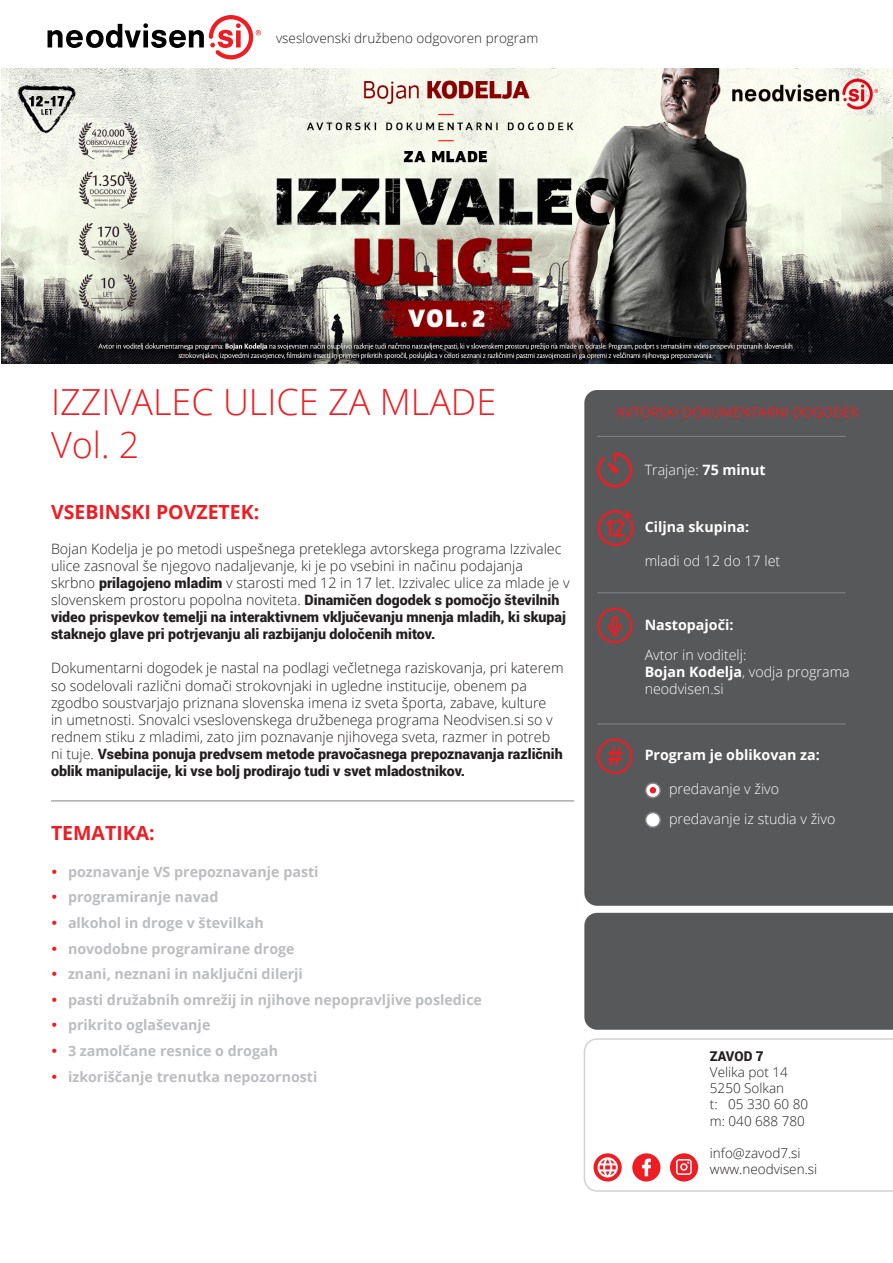
<style>
.page{position:relative;width:893px;height:1263px;background:#fff}
.page>*{position:absolute;margin:0;border:0;box-sizing:border-box;transform-origin:0 0}
._01_Body{font:300 36px "Open Sans";color:#ee1d23}
._01_Body-2{font:700 19.5px "Open Sans";color:#ee1d23}
._01_Body-3{font:300 14.25px/17.1px "Open Sans";color:#231f20}
.t1{font:700 14.25px "Open Sans";color:#bcbdc0}
._01_Body-4{font:300 14.25px/17.1px "Open Sans";color:#fff}
._01_Body-5{font:700 14.25px "Open Sans";color:#fff}
._01_Body-6{font:300 13.5px "Open Sans";color:#231f20}
._01_Body-7{font:13.5px "Open Sans";color:#ee1d23}
._01_Body-8{font:900 13.5px "Roboto";letter-spacing:-.005em;color:#231f20}
.s1{font-family:"Roboto";font-weight:900}
.s2{font-weight:700}
</style>
<div class="page">
<div style="left:584px;top:390px;width:309px;height:516px;background:#57585a"></div>
<svg style="left:598px;top:510px;width:35px;height:36px"></svg>
<img style="left:1px;top:68px;width:892px;height:295px">
<svg style="left:48px;top:15px;width:213px;height:45px"></svg>
<svg style="left:597px;top:452px;width:36px;height:36px"></svg>
<hr style="left:597px;top:723px;width:249px;height:1px;background:#808285">
<hr style="left:597px;top:436px;width:249px;height:1px;background:#808285">
<hr style="left:597px;top:592px;width:249px;height:1px;background:#808285">
<svg style="left:597px;top:608px;width:36px;height:35px"></svg>
<div style="left:646px;top:783px;width:14px;height:15px;background:#fff;border-radius:50%"></div>
<div style="left:645px;top:782px;width:16px;height:16px;border:2px solid #808285;border-radius:50%"></div>
<div style="left:646px;top:812px;width:14px;height:15px;background:#fff;border-radius:50%"></div>
<div style="left:645px;top:812px;width:16px;height:16px;border:2px solid #808285;border-radius:50%"></div>
<svg style="left:597px;top:738px;width:36px;height:36px"></svg>
<hr style="left:51px;top:800px;width:523px;height:1px;background:#808285">
<svg style="left:650px;top:787px;width:6px;height:6px"></svg>
<svg style="left:584px;top:1038px;width:309px;height:154px"></svg>
<div style="left:632px;top:1153px;width:28px;height:28px;background:#ee1d23;border-radius:50%"></div>
<svg style="left:642px;top:1158px;width:9px;height:18px"></svg>
<svg style="left:593px;top:1153px;width:29px;height:28px"></svg>
<svg style="left:597px;top:1157px;width:21px;height:20px"></svg>
<div style="left:670px;top:1153px;width:28px;height:28px;background:#ee1d23;border-radius:50%"></div>
<svg style="left:676px;top:1159px;width:16px;height:16px"></svg>
<div style="left:584px;top:913px;width:309px;height:117px;background:#57585a"></div>
<p class="_01_Body-6" style="left:276px;top:29px;width:264px">vseslovenski družbeno odgovoren program</p>
<p class="_01_Body" style="left:51px;top:377px;width:447px">IZZIVALEC ULICE ZA MLADE</p>
<p class="_01_Body" style="left:51px;top:420px;width:90px">Vol. 2</p>
<p class="_01_Body-2" style="left:51px;top:498px;width:210px">VSEBINSKI POVZETEK:</p>
<p class="_01_Body-3" style="left:51px;top:540px;width:520px">Bojan Kodelja je po metodi uspešnega preteklega avtorskega programa Izzivalec ulice zasnoval še njegovo nadaljevanje, ki je po vsebini in načinu podajanja skrbno <span class="s1">prilagojeno mladim</span> v starosti med 12 in 17 let. Izzivalec ulice za mlade je v slovenskem prostoru popolna noviteta. <span class="s1">Dinamičen dogodek s pomočjo številnih video prispevkov temelji na interaktivnem vključevanju mnenja mladih, ki skupaj staknejo glave pri potrjevanju ali razbijanju določenih mitov.</span></p>
<p class="_01_Body-3" style="left:51px;top:659px;width:514px">Dokumentarni dogodek je nastal na podlagi večletnega raziskovanja, pri katerem so sodelovali različni domači strokovnjaki in ugledne institucije, obenem pa zgodbo soustvarjajo priznana slovenska imena iz sveta športa, zabave, kulture<br>in umetnosti. Snovalci vseslovenskega družbenega programa Neodvisen.si so v rednem stiku z mladimi, zato jim poznavanje njihovega sveta, razmer in potreb ni tuje. <span class="s1">Vsebina ponuja predvsem metode pravočasnega prepoznavanja različnih oblik manipulacije, ki vse bolj prodirajo tudi v svet mladostnikov.</span></p>
<p class="_01_Body-2" style="left:51px;top:819px;width:105px">TEMATIKA:</p>
<p class="t1" style="left:68px;top:861px;width:252px">poznavanje VS prepoznavanje pasti</p>
<p class="t1" style="left:68px;top:887px;width:152px">programiranje navad</p>
<p class="t1" style="left:68px;top:913px;width:197px">alkohol in droge v številkah</p>
<p class="t1" style="left:68px;top:938px;width:228px">novodobne programirane droge</p>
<p class="t1" style="left:68px;top:964px;width:236px">znani, neznani in naključni dilerji</p>
<p class="t1" style="left:68px;top:990px;width:416px">pasti družabnih omrežij in njihove nepopravljive posledice</p>
<p class="t1" style="left:68px;top:1015px;width:144px">prikrito oglaševanje</p>
<p class="t1" style="left:68px;top:1041px;width:211px">3 zamolčane resnice o drogah</p>
<p class="t1" style="left:68px;top:1066px;width:251px">izkoriščanje trenutka nepozornosti</p>
<p class="_01_Body-7" style="left:616px;top:403px;width:244px">AVTORSKI DOKUMENTARNI DOGODEK</p>
<p class="_01_Body-4" style="left:645px;top:461px;width:123px">Trajanje: <span class="s2">75 minut</span></p>
<p class="_01_Body-5" style="left:645px;top:517px;width:106px">Ciljna skupina:</p>
<p class="_01_Body-4" style="left:645px;top:552px;width:137px">mladi od 12 do 17 let</p>
<p class="_01_Body-5" style="left:645px;top:614px;width:90px">Nastopajoči:</p>
<p class="_01_Body-4" style="left:645px;top:645px;width:103px">Avtor in voditelj:</p>
<p class="_01_Body-4" style="left:645px;top:662px;width:207px"><span class="s2">Bojan Kodelja</span>, vodja programa neodvisen.si</p>
<p class="_01_Body-5" style="left:645px;top:745px;width:177px">Program je oblikovan za:</p>
<p class="_01_Body-4" style="left:669px;top:780px;width:112px">predavanje v živo</p>
<p class="_01_Body-4" style="left:669px;top:810px;width:168px">predavanje iz studia v živo</p>
<p class="_01_Body-8" style="left:710px;top:1046px;width:55px">ZAVOD 7</p>
<p class="_01_Body-6" style="left:710px;top:1063px;width:79px">Velika pot 14</p>
<p class="_01_Body-6" style="left:710px;top:1079px;width:76px">5250 Solkan</p>
<p class="_01_Body-6" style="left:710px;top:1095px;width:100px">t: 05 330 60 80</p>
<p class="_01_Body-6" style="left:710px;top:1111px;width:97px">m: 040 688 780</p>
<p class="_01_Body-6" style="left:710px;top:1144px;width:92px">info@zavod7.si</p>
<p class="_01_Body-6" style="left:710px;top:1160px;width:109px">www.neodvisen.si</p>
</div>
